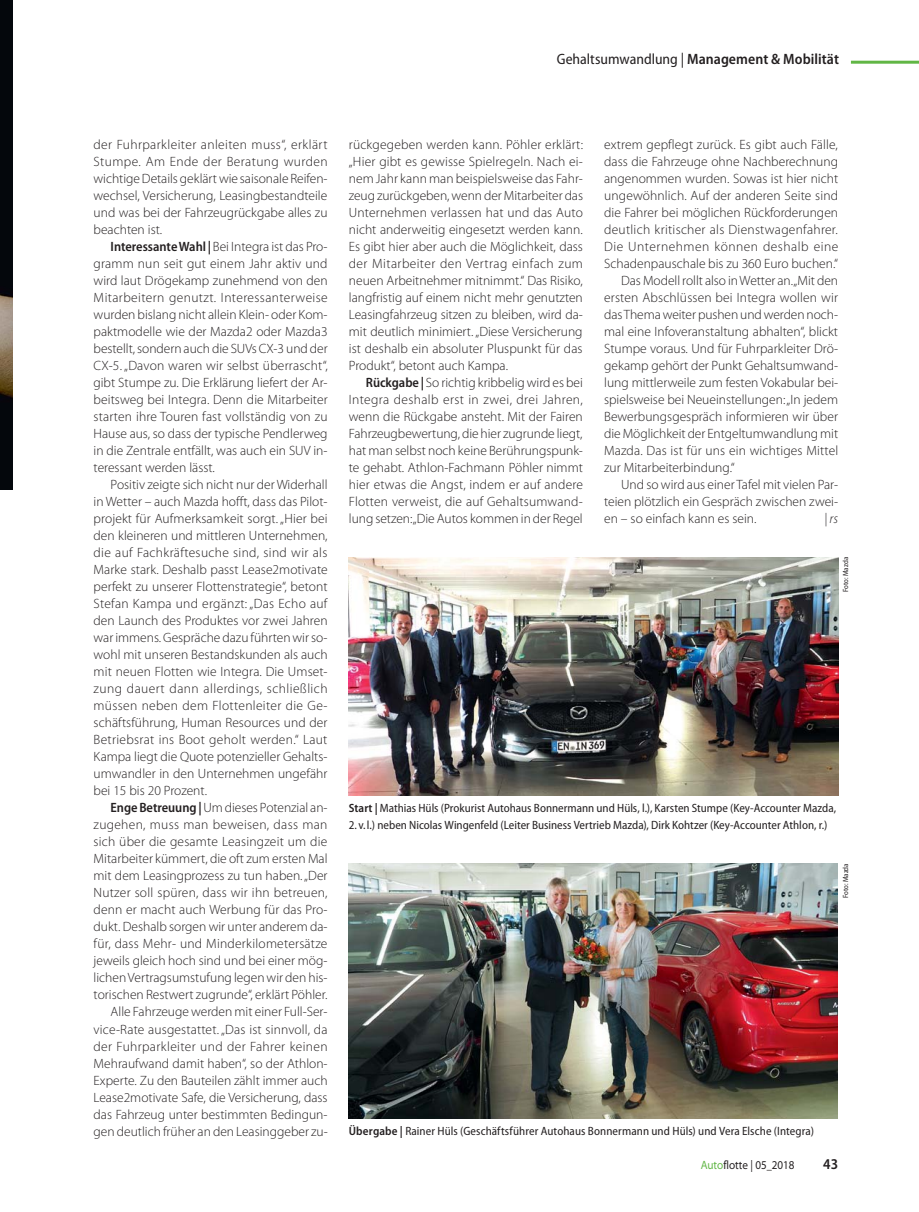
<style>
.page{position:relative;width:919px;height:1212px;background:#fff}
.page>*{position:absolute;margin:0;border:0;box-sizing:border-box;transform-origin:0 0}
.t1{font:600 semi-condensed 15px "Myriad Pro";color:#231f20}
.t2{font:300 13.5px/17px "Myriad Pro";color:#231f20;text-align:justify}
.t3{font:300 13.5px "Myriad Pro";letter-spacing:.02em;color:#231f20}
.t4{font:300 13.5px "Myriad Pro";letter-spacing:.035em;color:#231f20}
.t5{font:italic 300 13.5px "Myriad Pro";color:#231f20}
.t6{font:semi-condensed 12px "Myriad Pro";color:#231f20}
.t7{font:semi-expanded 12px "Myriad Pro";color:#231f20;scale:.85 1}
.t8{font:semi-condensed 7.5px "Myriad Pro";color:#231f20}
.s1{font-weight:400}
.s2{font-weight:600;font-stretch:semi-condensed}
.s3{font-weight:600}
.s4{color:#61b645}
</style>
<div class="page">
<hr style="left:850px;top:61px;width:68px;height:3px;background:#61b645">
<img style="left:0;top:0;width:13px;height:489px">
<img style="left:348px;top:863px;width:489px;height:255px">
<img style="left:348px;top:557px;width:490px;height:238px">
<p class="t1" style="left:557px;top:53px;width:283px"><span class="s1">Gehaltsumwandlung |</span> Management &amp; Mobilität</p>
<p class="t2" style="left:94px;top:137px;width:235px">der Fuhrparkleiter anleiten muss“, erklärt Stumpe. Am Ende der Beratung wurden wichtige Details geklärt wie saisonale Reifen&shy;wechsel, Versicherung, Leasingbestandteile und was bei der Fahrzeugrückgabe alles zu beachten ist.</p>
<p class="t2" style="left:94px;top:239px;width:236px;text-indent:17px"><span class="s2">Interessante Wahl |</span> Bei Integra ist das Pro&shy;gramm nun seit gut einem Jahr aktiv und wird laut Drögekamp zunehmend von den Mitarbeitern genutzt. Interessanterweise wurden bislang nicht allein Klein- oder Kom&shy;paktmodelle wie der Mazda2 oder Mazda3 bestellt, sondern auch die SUVs CX-3 und der CX-5. „Davon waren wir selbst überrascht“, gibt Stumpe zu. Die Erklärung liefert der Ar&shy;beitsweg bei Integra. Denn die Mitarbeiter starten ihre Touren fast vollständig von zu Hause aus, so dass der typische Pendlerweg in die Zentrale entfällt, was auch ein SUV in&shy;teressant werden lässt.</p>
<p class="t2" style="left:94px;top:477px;width:236px;text-indent:17px">Positiv zeigte sich nicht nur der Widerhall in Wetter – auch Mazda hofft, dass das Pilot&shy;projekt für Aufmerksamkeit sorgt. „Hier bei den kleineren und mittleren Unternehmen, die auf Fachkräftesuche sind, sind wir als Marke stark. Deshalb passt Lease2motivate perfekt zu unserer Flottenstrategie“, betont Stefan Kampa und ergänzt: „Das Echo auf den Launch des Produktes vor zwei Jahren war immens. Gespräche dazu führten wir so&shy;wohl mit unseren Bestandskunden als auch mit neuen Flotten wie Integra. Die Umset&shy;zung dauert dann allerdings, schließlich müssen neben dem Flottenleiter die Ge&shy;schäftsführung, Human Resources und der Betriebsrat ins Boot geholt werden.“ Laut Kampa liegt die Quote potenzieller Gehalts&shy;umwandler in den Unternehmen ungefähr bei 15 bis 20 Prozent.</p>
<p class="t2" style="left:94px;top:801px;width:236px;text-align:right"><span class="s2">Enge Betreuung |</span> Um dieses Potenzial an&shy;zugehen, muss man beweisen, dass man sich über die gesamte Leasingzeit um die Mitarbeiter kümmert, die oft zum ersten Mal mit dem Leasingprozess zu tun haben. „Der Nutzer soll spüren, dass wir ihn betreuen, denn er macht auch Werbung für das Pro&shy;dukt. Deshalb sorgen wir unter anderem da&shy;für, dass Mehr- und Minderkilometersätze jeweils gleich hoch sind und bei einer mög&shy;lichen Vertragsumstufung legen wir den his&shy;torischen Restwert zugrunde“, erklärt Pöhler.<br>Alle Fahrzeuge werden mit einer Full-Ser&shy;vice-Rate ausgestattet. „Das ist sinnvoll, da der Fuhrparkleiter und der Fahrer keinen Mehraufwand damit haben“, so der Athlon-Experte. Zu den Bauteilen zählt immer auch Lease2motivate Safe, die Versicherung, dass das Fahrzeug unter bestimmten Bedingun&shy;gen deutlich früher an den Leasinggeber zu-</p>
<p class="t2" style="left:349px;top:137px;width:236px">rückgegeben werden kann. Pöhler erklärt: „Hier gibt es gewisse Spielregeln. Nach ei&shy;nem Jahr kann man beispielsweise das Fahr&shy;zeug zurückgeben, wenn der Mitarbeiter das Unternehmen verlassen hat und das Auto nicht anderweitig eingesetzt werden kann.<br>Es gibt hier aber auch die Möglichkeit, dass der Mitarbeiter den Vertrag einfach zum neuen Arbeitnehmer mitnimmt.“ Das Risiko, langfristig auf einem nicht mehr genutzten Leasingfahrzeug sitzen zu bleiben, wird da&shy;mit deutlich minimiert. „Diese Versicherung ist deshalb ein absoluter Pluspunkt für das Produkt“, betont auch Kampa.</p>
<p class="t2" style="left:349px;top:375px;width:235px;text-indent:17px"><span class="s2">Rückgabe |</span> So richtig kribbelig wird es bei Integra deshalb erst in zwei, drei Jahren, wenn die Rückgabe ansteht. Mit der Fairen Fahrzeugbewertung, die hier zugrunde liegt, hat man selbst noch keine Berührungspunk&shy;te gehabt. Athlon-Fachmann Pöhler nimmt hier etwas die Angst, indem er auf andere Flotten verweist, die auf Gehaltsumwand&shy;lung setzen: „Die Autos kommen in der Regel</p>
<p class="t2" style="left:604px;top:137px;width:235px">extrem gepflegt zurück. Es gibt auch Fälle,</p>
<p class="t2" style="left:604px;top:154px;width:235px">dass die Fahrzeuge ohne Nachberechnung</p>
<p class="t2" style="left:604px;top:171px;width:235px">angenommen wurden. Sowas ist hier nicht</p>
<p class="t2" style="left:604px;top:188px;width:235px">ungewöhnlich. Auf der anderen Seite sind</p>
<p class="t2" style="left:604px;top:205px;width:235px">die Fahrer bei möglichen Rückforderungen</p>
<p class="t3" style="left:604px;top:224px;width:235px">deutlich kritischer als Dienstwagenfahrer.</p>
<p class="t4" style="left:604px;top:241px;width:235px">Die Unternehmen können deshalb eine</p>
<p class="t2" style="left:604px;top:256px;width:235px">Schadenpauschale bis zu 360 Euro buchen.“</p>
<p class="t2" style="left:621px;top:273px;width:218px">Das Modell rollt also in Wetter an. „Mit den</p>
<p class="t2" style="left:604px;top:290px;width:235px">ersten Abschlüssen bei Integra wollen wir</p>
<p class="t2" style="left:604px;top:307px;width:235px">das Thema weiter pushen und werden noch-</p>
<p class="t2" style="left:604px;top:324px;width:235px">mal eine Infoveranstaltung abhalten“, blickt</p>
<p class="t2" style="left:604px;top:341px;width:235px">Stumpe voraus. Und für Fuhrparkleiter Drö-</p>
<p class="t2" style="left:604px;top:358px;width:235px">gekamp gehört der Punkt Gehaltsumwand-</p>
<p class="t2" style="left:604px;top:375px;width:235px">lung mittlerweile zum festen Vokabular bei-</p>
<p class="t2" style="left:604px;top:392px;width:235px">spielsweise bei Neueinstellungen: „In jedem</p>
<p class="t2" style="left:604px;top:409px;width:235px">Bewerbungsgespräch informieren wir über</p>
<p class="t2" style="left:604px;top:426px;width:235px">die Möglichkeit der Entgeltumwandlung mit</p>
<p class="t2" style="left:604px;top:443px;width:236px">Mazda. Das ist für uns ein wichtiges Mittel</p>
<p class="t2" style="left:604px;top:461px;width:132px">zur Mitarbeiterbindung.“</p>
<p class="t2" style="left:621px;top:478px;width:218px">Und so wird aus einer Tafel mit vielen Par-</p>
<p class="t2" style="left:604px;top:495px;width:235px">teien plötzlich ein Gespräch zwischen zwei-</p>
<p class="t2" style="left:604px;top:512px;width:154px">en – so einfach kann es sein.</p>
<p class="t5" style="left:824px;top:511px;width:15px">| rs</p>
<p class="t8" style="left:842px;top:592px;width:36px;rotate:-90deg">Foto: Mazda</p>
<p class="t6" style="left:349px;top:804px;width:488px"><span class="s3">Start |</span> Mathias Hüls (Prokurist Autohaus Bonnermann und Hüls, l.), Karsten Stumpe (Key-Accounter Mazda,</p>
<p class="t6" style="left:349px;top:821px;width:480px">2. v. l.) neben Nicolas Wingenfeld (Leiter Business Vertrieb Mazda), Dirk Kohtzer (Key-Accounter Athlon, r.)</p>
<p class="t8" style="left:842px;top:898px;width:36px;rotate:-90deg">Foto: Mazda</p>
<p class="t6" style="left:349px;top:1127px;width:466px"><span class="s3">Übergabe |</span> Rainer Hüls (Geschäftsführer Autohaus Bonnermann und Hüls) und Vera Elsche (Integra)</p>
<p class="t7" style="left:700px;top:1158px;width:112px"><span class="s4">Auto</span>flotte | 05_2018</p>
<p class="t1" style="left:823px;top:1159px;width:16px">43</p>
</div>
